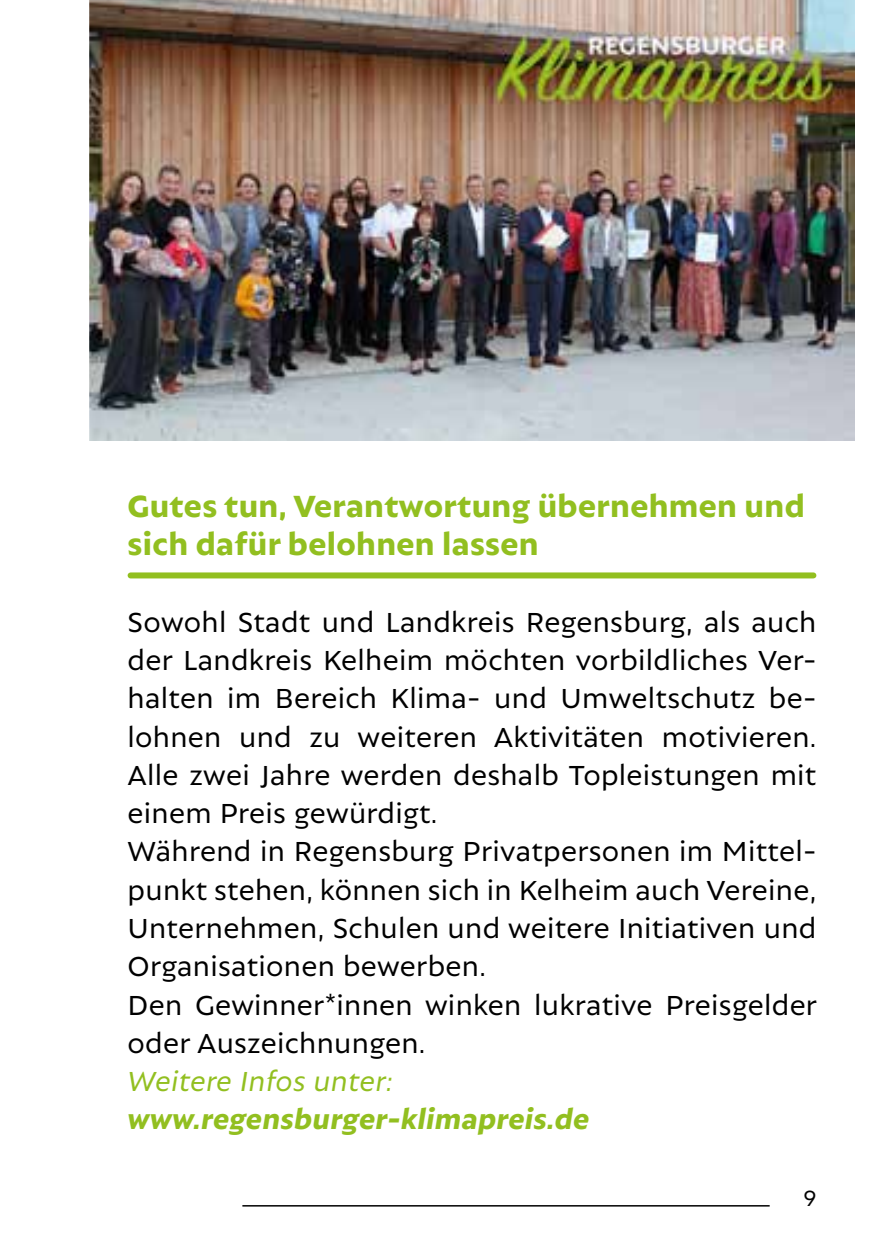
<style>
.page{position:relative;width:893px;height:1259px;background:#fff}
.page>*{position:absolute;margin:0;border:0;box-sizing:border-box;transform-origin:0 0}
.t1{font:800 33px/38.4px "Autor";letter-spacing:.01em;color:#92bf20}
.t2{font:30px/38.4px "Autor";letter-spacing:.01em;color:#000}
.t3{font:italic 800 30px "Autor";letter-spacing:.01em;color:#92bf20}
.t4{font:italic 30px "Autor";letter-spacing:.005em;color:#92bf20}
.t5{font:24px "Autor";color:#000}
</style>
<div class="page">
<div style="left:131px;top:572px;width:682px;height:6px;background:#92bf20"></div>
<img style="left:89px;top:0;width:766px;height:440px">
<hr style="left:242px;top:1205px;width:528px;height:1px;background:#000">
<p class="t1" style="left:128px;top:486px;width:679px">Gutes tun, Verantwortung übernehmen und sich dafür belohnen lassen</p>
<p class="t2" style="left:128px;top:601px;width:691px">Sowohl Stadt und Landkreis Regensburg, als auch der Landkreis Kelheim möchten vorbildliches Ver&shy;halten im Bereich Klima- und Umweltschutz be&shy;lohnen und zu weiteren Aktivitäten motivieren.<br>Alle zwei Jahre werden deshalb Topleistungen mit einem Preis gewürdigt.<br>Während in Regensburg Privatpersonen im Mittel&shy;punkt stehen, können sich in Kelheim auch Vereine, Unternehmen, Schulen und weitere Initiativen und Organisationen bewerben.<br>Den Gewinner*innen winken lukrative Preisgelder oder Auszeichnungen.</p>
<p class="t4" style="left:128px;top:1063px;width:267px">Weitere Infos unter:</p>
<p class="t3" style="left:128px;top:1101px;width:463px">www.regensburger-klimapreis.de</p>
<p class="t5" style="left:804px;top:1183px;width:14px">9</p>
</div>
